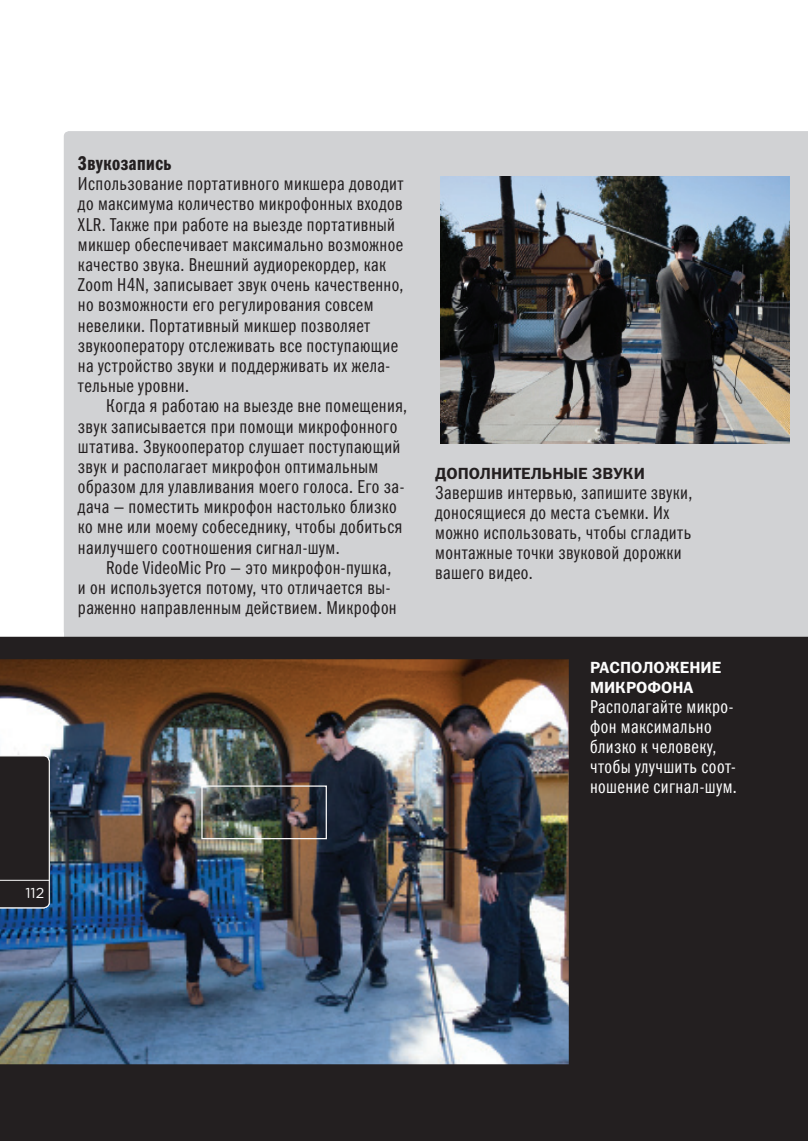
<style>
.page{position:relative;width:808px;height:1141px;background:#fff}
.page>*{position:absolute;margin:0;border:0;box-sizing:border-box;transform-origin:0 0}
.t1{font:20px "Franklin Gothic Demi Cmp C";letter-spacing:.025em;color:#231f20}
.t2{font:18.75px/20.2px "Franklin Gothic Book Cmp C";letter-spacing:.025em;color:#231f20}
.t3{font:18.75px/20px "Franklin Gothic Book Cmp C";letter-spacing:.02em;color:#fcfcfc}
.t4{font:16.25px/20px "Franklin Gothic Demi C";color:#fcfcfc}
.t5{font:16.25px "Franklin Gothic Demi C";color:#231f20}
.t6{font:14.5px "Gotham Rounded";color:#fcfcfc}
</style>
<div class="page">
<div style="left:64px;top:131px;width:744px;height:480px;background:#d1d2d4"></div>
<div style="left:64px;top:611px;width:744px;height:26px;background:#d1d2d4"></div>
<img style="left:440px;top:176px;width:349px;height:267px">
<img style="left:0;top:637px;width:808px;height:504px">
<div style="left:0;top:756px;width:50px;height:152px;background:#231f20"></div>
<hr style="left:0;top:880px;width:50px;height:1px;background:#fcfcfc">
<p class="t1" style="left:78px;top:156px;width:95px">Звукозапись</p>
<p class="t2" style="left:78px;top:175px;width:327px">Использование портативного микшера доводит до максимума количество микрофонных входов XLR. Также при работе на выезде портативный микшер обеспечивает максимально возможное качество звука. Внешний аудиорекордер, как Zoom H4N, записывает звук очень качественно, но возможности его регулирования совсем невелики. Портативный микшер позволяет звукооператору отслеживать все поступающие на устройство звуки и поддерживать их жела&shy;тельные уровни.</p>
<p class="t2" style="left:78px;top:397px;width:331px;text-indent:28px">Когда я работаю на выезде вне помещения, звук записывается при помощи микрофонного штатива. Звукооператор слушает поступающий звук и располагает микрофон оптимальным образом для улавливания моего голоса. Его за&shy;дача — поместить микрофон настолько близко ко мне или моему собеседнику, чтобы добиться наилучшего соотношения сигнал-шум.</p>
<p class="t2" style="left:78px;top:559px;width:320px;text-indent:28px">Rode VideoMic Pro — это микрофон-пушка, и он используется потому, что отличается вы&shy;раженно направленным действием. Микрофон</p>
<p class="t5" style="left:435px;top:468px;width:211px">ДОПОЛНИТЕЛЬНЫЕ ЗВУКИ</p>
<p class="t2" style="left:435px;top:484px;width:259px">Завершив интервью, запишите звуки, доносящиеся до места съемки. Их можно использовать, чтобы сгладить монтажные точки звуковой дорожки вашего видео.</p>
<p class="t4" style="left:590px;top:658px;width:133px">РАСПОЛОЖЕНИЕ<br>МИКРОФОНА</p>
<p class="t3" style="left:590px;top:698px;width:148px">Располагайте микро&shy;фон максимально близко к человеку, чтобы улучшить соот&shy;ношение сигнал-шум.</p>
<p class="t6" style="left:25px;top:888px;width:20px">112</p>
</div>
